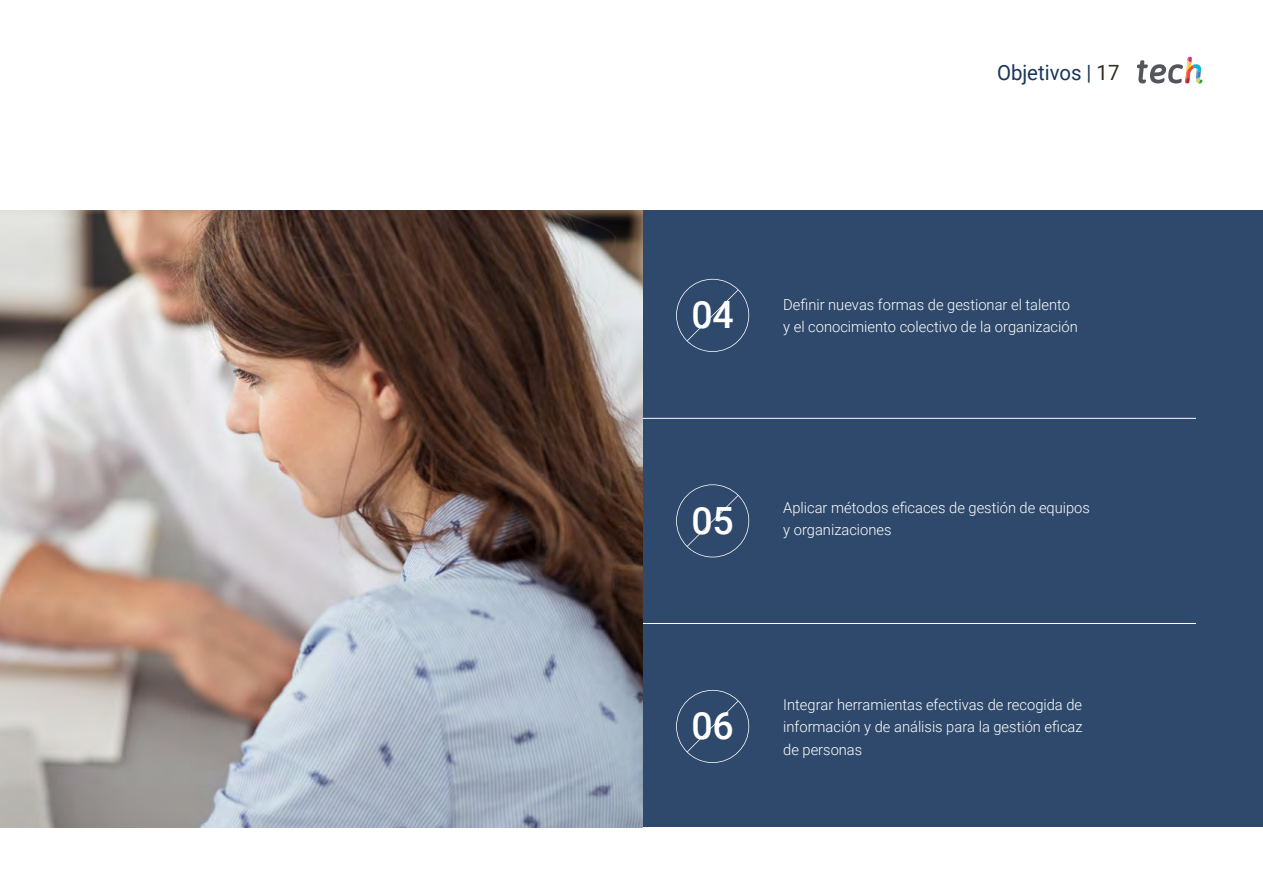
<style>
.page{position:relative;width:1263px;height:893px;background:#fff}
.page>*{position:absolute;margin:0;border:0;box-sizing:border-box;transform-origin:0 0}
.t1{font:500 37.5px "Roboto";color:#fff}
.t2{font:21px "Roboto";color:#1a355c}
.t3{font:300 15px/22.5px "Roboto";color:#fff}
.s1{color:#312e20}
</style>
<div class="page">
<div style="left:642px;top:210px;width:621px;height:617px;background:#2e496b"></div>
<svg style="left:676px;top:279px;width:73px;height:73px"></svg>
<hr style="left:0;top:623px;width:1196px;height:1px;background:#fff">
<svg style="left:1137px;top:57px;width:65px;height:27px"></svg>
<hr style="left:0;top:418px;width:1196px;height:1px;background:#fff">
<svg style="left:676px;top:484px;width:73px;height:73px"></svg>
<svg style="left:676px;top:690px;width:73px;height:73px"></svg>
<img style="left:0;top:210px;width:642px;height:617px">
<h2 class="t2" style="left:997px;top:57px;width:124px">Objetivos | <span class="s1">17</span></h2>
<h1 class="t1" style="left:691px;top:288px;width:44px">04</h1>
<p class="t3" style="left:783px;top:293px;width:296px">Definir nuevas formas de gestionar el talento y el conocimiento colectivo de la organización</p>
<h1 class="t1" style="left:691px;top:494px;width:44px">05</h1>
<p class="t3" style="left:783px;top:496px;width:308px">Aplicar métodos eficaces de gestión de equipos y organizaciones</p>
<h1 class="t1" style="left:691px;top:699px;width:44px">06</h1>
<p class="t3" style="left:783px;top:692px;width:301px;text-align:justify">Integrar herramientas efectivas de recogida de información y de análisis para la gestión eficaz de personas</p>
</div>
